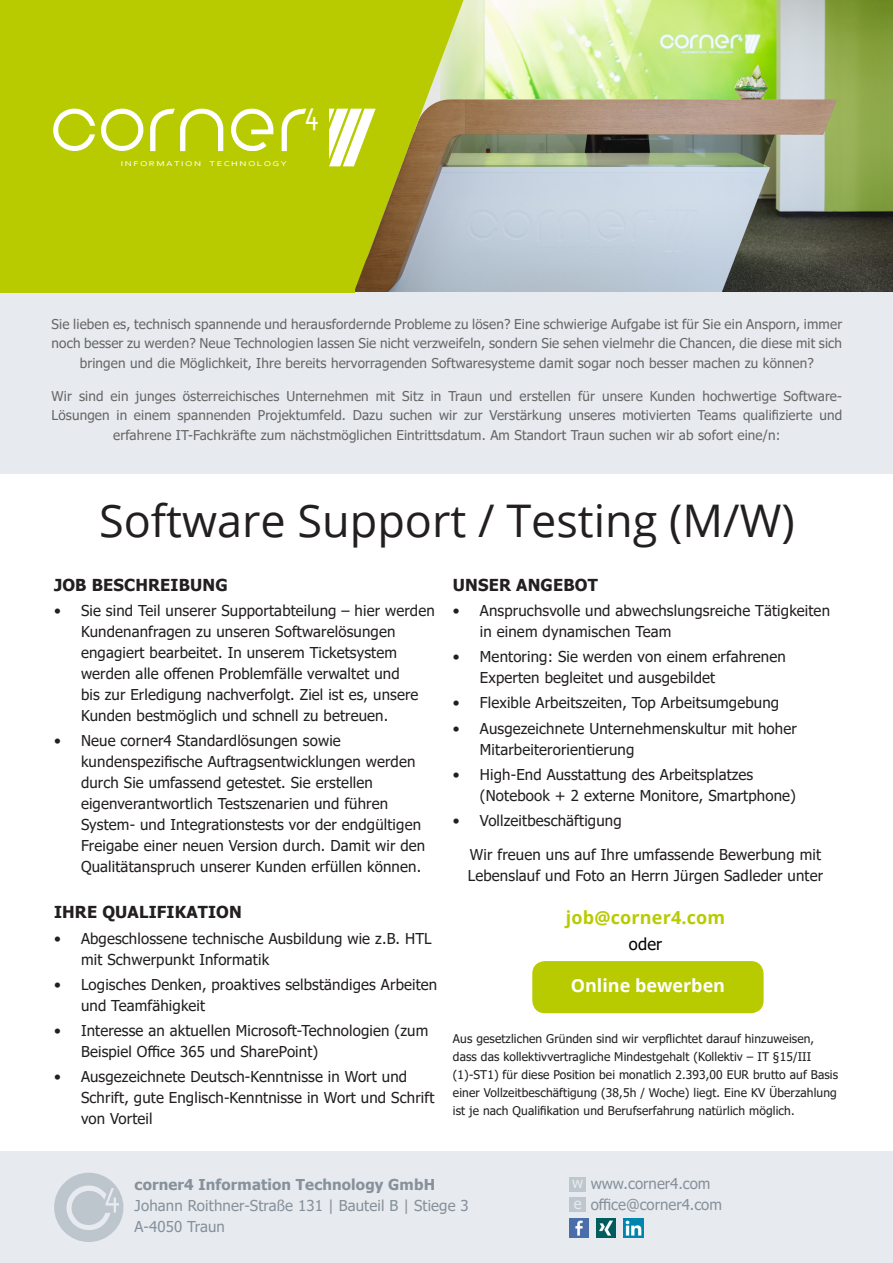
<style>
.page{position:relative;width:893px;height:1263px;background:#fff}
.page>*{position:absolute;margin:0;border:0;box-sizing:border-box;transform-origin:0 0}
.t1{font:45px "Open Sans";color:#231f20}
.t2{font:33.45px "Corbel";color:#fff;scale:.81 1}
.t3{font:700 18px "Open Sans";letter-spacing:.01em;color:#b8cb00}
.t4{font:700 18px "Open Sans";color:#fff}
.t5{font:700 16.5px "Tahoma";letter-spacing:.01em;color:#231f20}
.t6{font:16.5px "Tahoma";color:#000}
.t7{font:15px/21px "Tahoma";letter-spacing:.01em;color:#231f20}
.t8{font:15px "Tahoma";letter-spacing:.01em;color:#87919b}
.t9{font:700 15px "Tahoma";letter-spacing:.01em;color:#87919b}
.t10{font:15px "Tahoma";color:#e7ebef}
.t11{font:13.5px/19.5px "Tahoma";letter-spacing:.01em;color:#666;text-align:center}
.t12{font:12px/18px "Tahoma";letter-spacing:.01em;color:#231f20}
.t13{font:7.35px "Corbel";letter-spacing:.14em;color:#fff;scale:1.4 1}
</style>
<div class="page">
<div style="left:0;top:291px;width:893px;height:182px;background:#e7ebef"></div>
<img style="left:464px;top:0;width:429px;height:292px">
<div style="left:0;top:0;width:354px;height:293px;background:#b8cb00"></div>
<svg style="left:53px;top:108px;width:42px;height:43px"></svg>
<svg style="left:101px;top:108px;width:42px;height:43px"></svg>
<svg style="left:150px;top:108px;width:73px;height:43px"></svg>
<svg style="left:231px;top:109px;width:42px;height:42px"></svg>
<svg style="left:282px;top:108px;width:24px;height:43px"></svg>
<svg style="left:329px;top:0;width:135px;height:293px"></svg>
<div style="left:0;top:1151px;width:893px;height:112px;background:#e7ebef"></div>
<div style="left:532px;top:961px;width:232px;height:52px;background:#b8cb00;border-radius:13px"></div>
<svg style="left:54px;top:1173px;width:69px;height:69px"></svg>
<div style="left:569px;top:1177px;width:17px;height:15px;background:#bdc7cd"></div>
<div style="left:569px;top:1197px;width:17px;height:15px;background:#bdc7cd"></div>
<img style="left:569px;top:1219px;width:19px;height:19px">
<img style="left:597px;top:1219px;width:19px;height:19px">
<img style="left:624px;top:1219px;width:19px;height:19px">
<p class="t13" style="left:121px;top:159px;width:120px">INFORMATION TECHNOLOGY</p>
<p class="t2" style="left:305px;top:92px;width:19px">4</p>
<p class="t11" style="left:52px;top:315px;width:792px">Sie lieben es, technisch spannende und herausfordernde Probleme zu lösen? Eine schwierige Aufgabe ist für Sie ein Ansporn, immer noch besser zu werden? Neue Technologien lassen Sie nicht verzweifeln, sondern Sie sehen vielmehr die Chancen, die diese mit sich bringen und die Möglichkeit, Ihre bereits hervorragenden Softwaresysteme damit sogar noch besser machen zu können?</p>
<p class="t11" style="left:52px;top:387px;width:792px">Wir sind ein junges österreichisches Unternehmen mit Sitz in Traun und erstellen für unsere Kunden hochwertige Software-<br>Lösungen in einem spannenden Projektumfeld. Dazu suchen wir zur Verstärkung unseres motivierten Teams qualifizierte und erfahrene IT-Fachkräfte zum nächstmöglichen Eintrittsdatum. Am Standort Traun suchen wir ab sofort eine/n:</p>
<p class="t1" style="left:99px;top:490px;width:697px">Software Support / Testing (M/W)</p>
<p class="t5" style="left:54px;top:573px;width:175px">JOB BESCHREIBUNG</p>
<p class="t7" style="left:81px;top:601px;width:355px;text-indent:-27px">• Sie sind Teil unserer Supportabteilung – hier werden Kundenanfragen zu unseren Softwarelösungen engagiert bearbeitet. In unserem Ticketsystem werden alle offenen Problemfälle verwaltet und<br>bis zur Erledigung nachverfolgt. Ziel ist es, unsere Kunden bestmöglich und schnell zu betreuen.</p>
<p class="t7" style="left:81px;top:731px;width:346px;text-indent:-27px">• Neue corner4 Standardlösungen sowie kundenspezifische Auftragsentwicklungen werden durch Sie umfassend getestet. Sie erstellen eigenverantwortlich Testszenarien und führen System- und Integrationstests vor der endgültigen Freigabe einer neuen Version durch. Damit wir den Qualitätanspruch unserer Kunden erfüllen können.</p>
<p class="t5" style="left:54px;top:901px;width:189px">IHRE QUALIFIKATION</p>
<p class="t7" style="left:81px;top:928px;width:352px;text-indent:-27px">• Abgeschlossene technische Ausbildung wie z.B. HTL mit Schwerpunkt Informatik</p>
<p class="t7" style="left:81px;top:975px;width:358px;text-indent:-27px">• Logisches Denken, proaktives selbständiges Arbeiten und Teamfähigkeit</p>
<p class="t7" style="left:81px;top:1021px;width:349px;text-indent:-27px">• Interesse an aktuellen Microsoft-Technologien (zum<br>Beispiel Office 365 und SharePoint)</p>
<p class="t7" style="left:81px;top:1067px;width:355px;text-indent:-27px">• Ausgezeichnete Deutsch-Kenntnisse in Wort und<br>Schrift, gute Englisch-Kenntnisse in Wort und Schrift von Vorteil</p>
<p class="t5" style="left:453px;top:573px;width:146px">UNSER ANGEBOT</p>
<p class="t7" style="left:480px;top:601px;width:352px;text-indent:-27px">• Anspruchsvolle und abwechslungsreiche Tätigkeiten in einem dynamischen Team</p>
<p class="t7" style="left:480px;top:647px;width:307px;text-indent:-27px">• Mentoring: Sie werden von einem erfahrenen<br>Experten begleitet und ausgebildet</p>
<p class="t7" style="left:453px;top:693px;width:328px">• Flexible Arbeitszeiten, Top Arbeitsumgebung</p>
<p class="t7" style="left:480px;top:718px;width:318px;text-indent:-27px">• Ausgezeichnete Unternehmenskultur mit hoher<br>Mitarbeiterorientierung</p>
<p class="t7" style="left:480px;top:765px;width:318px;text-indent:-27px">• High-End Ausstattung des Arbeitsplatzes (Notebook + 2 externe Monitore, Smartphone)</p>
<p class="t7" style="left:453px;top:811px;width:170px">• Vollzeitbeschäftigung</p>
<p class="t7" style="left:468px;top:845px;width:357px">Wir freuen uns auf Ihre umfassende Bewerbung mit<br>Lebenslauf und Foto an Herrn Jürgen Sadleder unter</p>
<p class="t3" style="left:566px;top:905px;width:161px">job@corner4.com</p>
<p class="t6" style="left:629px;top:932px;width:35px">oder</p>
<p class="t4" style="left:571px;top:973px;width:156px">Online bewerben</p>
<p class="t12" style="left:453px;top:1030px;width:387px">Aus gesetzlichen Gründen sind wir verpflichtet darauf hinzuweisen, dass das kollektivvertragliche Mindestgehalt (Kollektiv – IT §15/III (1)-ST1) für diese Position bei monatlich 2.393,00 EUR brutto auf Basis einer Vollzeitbeschäftigung (38,5h / Woche) liegt. Eine KV Überzahlung ist je nach Qualifikation und Berufserfahrung natürlich möglich.</p>
<p class="t9" style="left:135px;top:1174px;width:302px">corner4 Information Technology GmbH</p>
<p class="t8" style="left:135px;top:1195px;width:336px">Johann Roithner-Straße 131 | Bauteil B | Stiege 3</p>
<p class="t8" style="left:135px;top:1216px;width:92px">A-4050 Traun</p>
<p class="t8" style="left:591px;top:1174px;width:121px">www.corner4.com</p>
<p class="t8" style="left:591px;top:1195px;width:133px">office@corner4.com</p>
<p class="t10" style="left:572px;top:1173px;width:13px">w</p>
<p class="t10" style="left:574px;top:1193px;width:9px">e</p>
</div>
